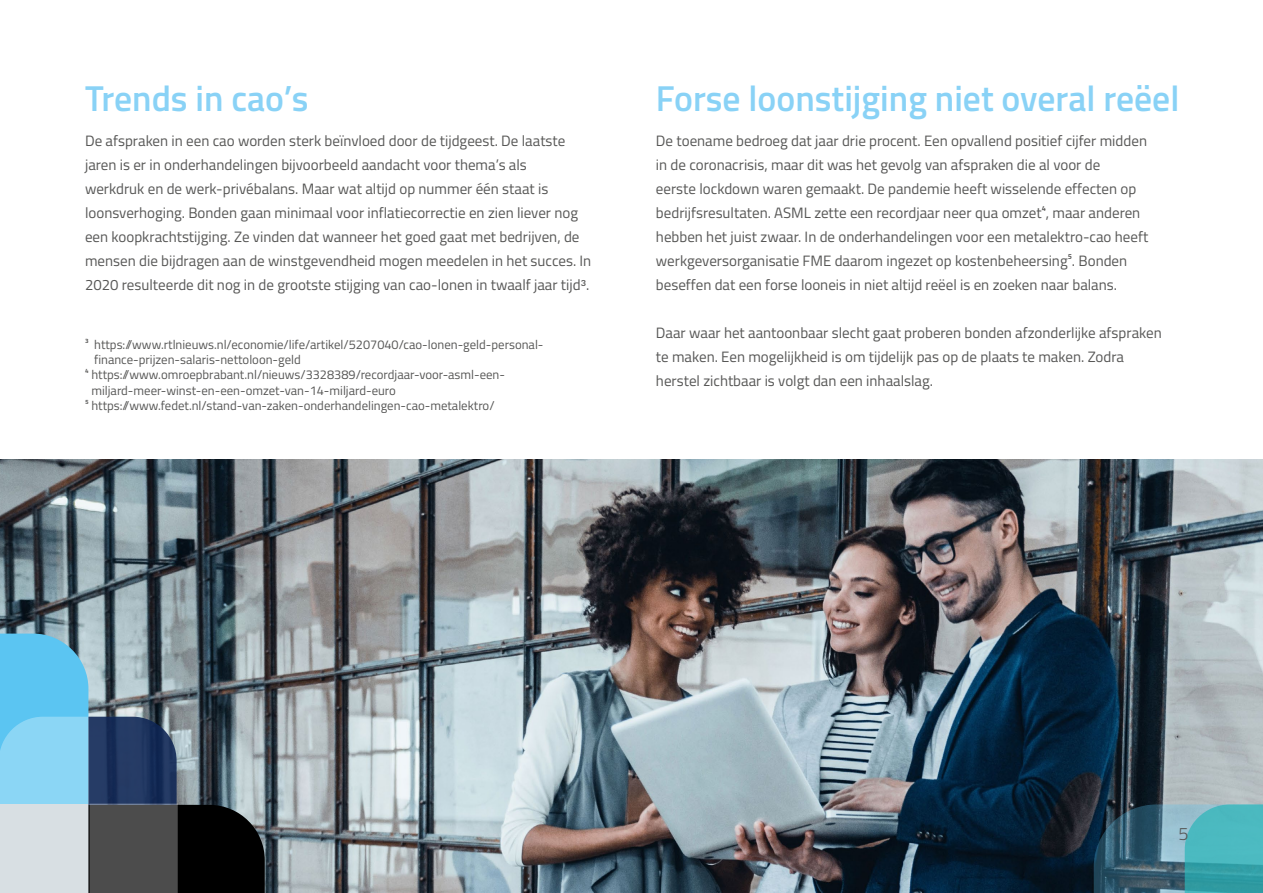
<style>
.page{position:relative;width:1263px;height:893px;background:#fff}
.page>*{position:absolute;margin:0;border:0;box-sizing:border-box;transform-origin:0 0}
.t1{font:600 36px "Titillium Web";color:#89d2f6}
.t2{font:300 18px "Titillium Web";color:#575756}
.t3{font:15px/24px "Titillium Web";color:#575756}
.t4{font:12.75px "Titillium Web";color:#575756}
.s1{font-family:"Work Sans"}
</style>
<div class="page">
<img style="left:0;top:459px;width:1263px;height:434px">
<svg style="left:1094px;top:804px;width:169px;height:89px"></svg>
<svg style="left:0;top:634px;width:265px;height:259px"></svg>
<h1 class="t1" style="left:85px;top:71px;width:225px">Trends in cao’s</h1>
<h1 class="t1" style="left:656px;top:71px;width:525px">Forse loonstijging niet overal reëel</h1>
<p class="t3" style="left:85px;top:128px;width:508px">De afspraken in een cao worden sterk beïnvloed door de tijdgeest. De laatste jaren is er in onderhandelingen bijvoorbeeld aandacht voor thema’s als<br>werkdruk en de werk-privébalans. Maar wat altijd op nummer één staat is loonsverhoging. Bonden gaan minimaal voor inflatiecorrectie en zien liever nog een koopkrachtstijging. Ze vinden dat wanneer het goed gaat met bedrijven, de mensen die bijdragen aan de winstgevendheid mogen meedelen in het succes. In 2020 resulteerde dit nog in de grootste stijging van cao-lonen in twaalf jaar tijd<span class="s1">3</span>.</p>
<p class="t3" style="left:656px;top:128px;width:494px">De toename bedroeg dat jaar drie procent. Een opvallend positief cijfer midden in de coronacrisis, maar dit was het gevolg van afspraken die al voor de<br>eerste lockdown waren gemaakt. De pandemie heeft wisselende effecten op bedrijfsresultaten. ASML zette een recordjaar neer qua omzet⁴, maar anderen hebben het juist zwaar. In de onderhandelingen voor een metalektro-cao heeft werkgeversorganisatie FME daarom ingezet op kostenbeheersing⁵. Bonden beseffen dat een forse looneis in niet altijd reëel is en zoeken naar balans.</p>
<p class="t3" style="left:656px;top:320px;width:507px">Daar waar het aantoonbaar slecht gaat proberen bonden afzonderlijke afspraken te maken. Een mogelijkheid is om tijdelijk pas op de plaats te maken. Zodra herstel zichtbaar is volgt dan een inhaalslag.</p>
<p class="t4" style="left:85px;top:335px;width:460px">³ https://www.rtlnieuws.nl/economie/life/artikel/5207040/cao-lonen-geld-personal-</p>
<p class="t4" style="left:94px;top:350px;width:208px">finance-prijzen-salaris-nettoloon-geld</p>
<p class="t4" style="left:85px;top:366px;width:421px">⁴ https://www.omroepbrabant.nl/nieuws/3328389/recordjaar-voor-asml-een-</p>
<p class="t4" style="left:91px;top:381px;width:306px">miljard-meer-winst-en-een-omzet-van-14-miljard-euro</p>
<p class="t4" style="left:85px;top:396px;width:411px">⁵ https://www.fedet.nl/stand-van-zaken-onderhandelingen-cao-metalektro/</p>
<p class="t2" style="left:1178px;top:820px;width:12px">5</p>
</div>
